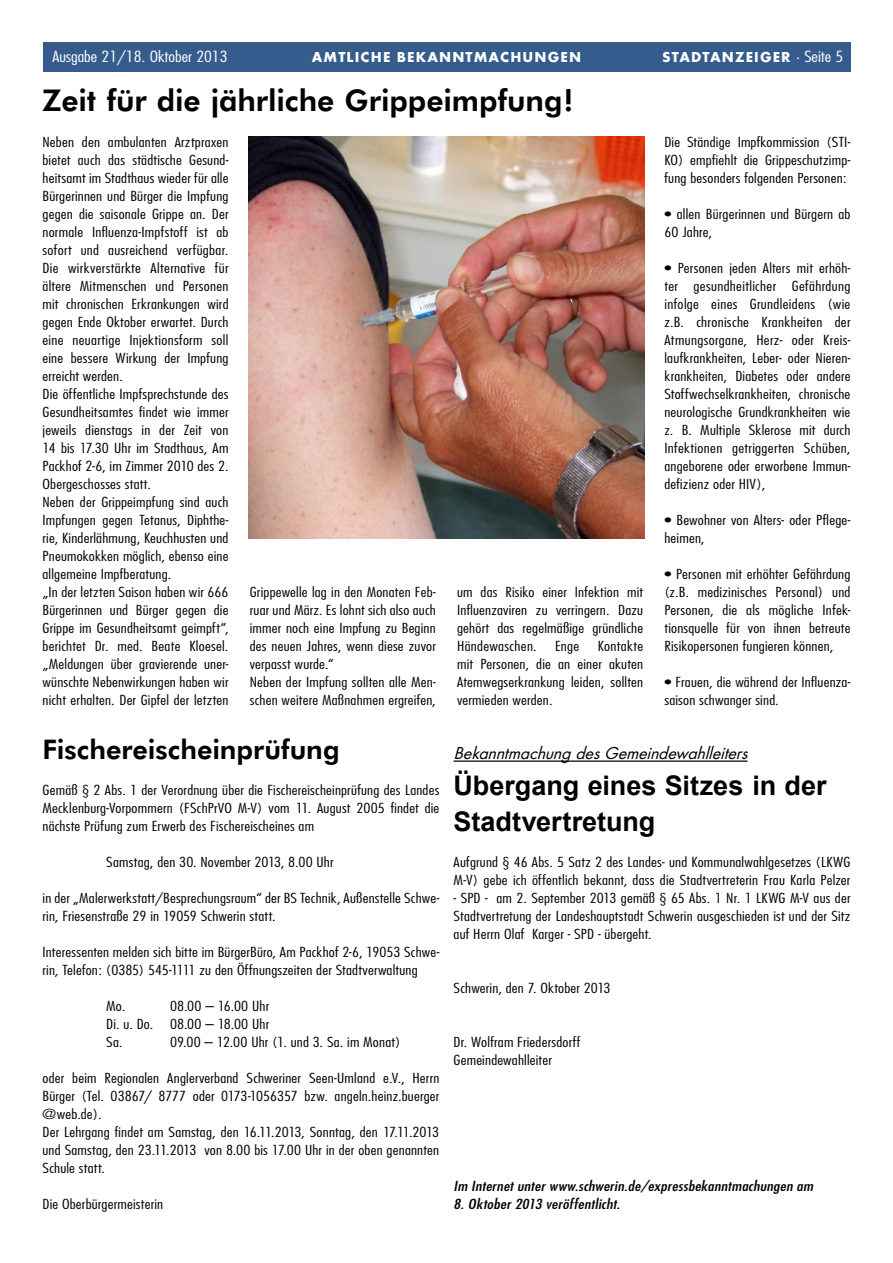
<style>
.page{position:relative;width:893px;height:1263px;background:#fff}
.page>*{position:absolute;margin:0;border:0;box-sizing:border-box;transform-origin:0 0}
.Headline_20pt{font:800 30px "Futura BT";letter-spacing:-.005em;color:#000}
.Headline_18pt{font:700 27px/36px "Arial";color:#000}
.Headline_14pt{font:800 27px "Futura BT";color:#000}
.Dachzeile{font:italic 18px "Futura TOT Boo";color:#000}
.t1{font:700 15px "Futura TOT";letter-spacing:.075em;color:#fff}
.t2{font:300 condensed 15px "Futura";color:#fff;scale:1.25 1}
.Fliesstext{font:300 condensed 13.5px/18px "Futura";letter-spacing:.01em;color:#000;text-align:justify;scale:1.25 1}
.Fliesstext-2{font:italic condensed 13.5px "Futura";color:#000;scale:1.25 1}
.s1{font-family:"Futura";font-weight:300;font-stretch:condensed}
</style>
<div class="page">
<div style="left:43px;top:43px;width:807px;height:29px;background:#355c8c"></div>
<hr style="left:454px;top:760px;width:293px;height:2px;background:#000">
<img style="left:248px;top:136px;width:397px;height:403px">
<p class="t2" style="left:53px;top:47px;width:142px">Ausgabe 21/18. Oktober 2013</p>
<p class="t1" style="left:312px;top:48px;width:271px">AMTLICHE BEKANNTMACHUNGEN</p>
<p class="t1" style="left:662px;top:48px;width:183px">STADTANZEIGER <span class="s1">· Seite 5</span></p>
<p class="Headline_20pt" style="left:43px;top:82px;width:533px">Zeit für die jährliche Grippeimpfung!</p>
<p class="Fliesstext" style="left:43px;top:133px;width:150px">Neben den ambulanten Arztpraxen bietet auch das städtische Gesund&shy;heitsamt im Stadthaus wieder für alle Bürgerinnen und Bürger die Impfung gegen die saisonale Grippe an. Der normale Influenza-Impfstoff ist ab sofort und ausreichend verfügbar.<br>Die wirkverstärkte Alternative für ältere Mitmenschen und Personen mit chronischen Erkrankungen wird gegen Ende Oktober erwartet. Durch eine neuartige Injektionsform soll eine bessere Wirkung der Impfung erreicht werden.</p>
<p class="Fliesstext" style="left:43px;top:385px;width:150px">Die öffentliche Impfsprechstunde des Gesundheitsamtes findet wie immer jeweils dienstags in der Zeit von 14 bis 17.30 Uhr im Stadthaus, Am Packhof 2-6, im Zimmer 2010 des 2.<br>Obergeschosses statt.</p>
<p class="Fliesstext" style="left:43px;top:493px;width:150px">Neben der Grippeimpfung sind auch Impfungen gegen Tetanus, Diphthe&shy;rie, Kinderlähmung, Keuchhusten und Pneumokokken möglich, ebenso eine allgemeine Impfberatung.</p>
<p class="Fliesstext" style="left:43px;top:583px;width:150px">„In der letzten Saison haben wir 666<br>Bürgerinnen und Bürger gegen die Grippe im Gesundheitsamt geimpft“, berichtet Dr. med. Beate Kloesel. „Meldungen über gravierende uner&shy;wünschte Nebenwirkungen haben wir nicht erhalten. Der Gipfel der letzten</p>
<p class="Fliesstext" style="left:250px;top:583px;width:150px">Grippewelle lag in den Monaten Feb&shy;ruar und März. Es lohnt sich also auch immer noch eine Impfung zu Beginn des neuen Jahres, wenn diese zuvor verpasst wurde.“</p>
<p class="Fliesstext" style="left:250px;top:673px;width:150px">Neben der Impfung sollten alle Men&shy;schen weitere Maßnahmen ergreifen,</p>
<p class="Fliesstext" style="left:457px;top:583px;width:150px">um das Risiko einer Infektion mit Influenzaviren zu verringern. Dazu gehört das regelmäßige gründliche Händewaschen.</p>
<p class="Fliesstext" style="left:457px;top:637px;width:150px;text-indent:141px">Kontakte mit Personen, die an einer akuten Atemwegserkrankung leiden, sollten vermieden werden.</p>
<p class="Fliesstext" style="left:555px;top:637px;width:21px">Enge</p>
<p class="Fliesstext" style="left:664px;top:133px;width:150px">Die Ständige Impfkommission (STI-KO) empfiehlt die Grippeschutzimp&shy;fung besonders folgenden Personen:</p>
<p class="Fliesstext" style="left:664px;top:205px;width:150px">• allen Bürgerinnen und Bürgern ab<br>60 Jahre,</p>
<p class="Fliesstext" style="left:664px;top:259px;width:150px">• Personen jeden Alters mit erhöh&shy;ter gesundheitlicher Gefährdung infolge eines Grundleidens (wie z.B. chronische Krankheiten der Atmungsorgane, Herz- oder Kreis&shy;laufkrankheiten, Leber- oder Nieren&shy;krankheiten, Diabetes oder andere Stoffwechselkrankheiten, chronische neurologische Grundkrankheiten wie z. B. Multiple Sklerose mit durch Infektionen getriggerten Schüben, angeborene oder erworbene Immun&shy;defizienz oder HIV),</p>
<p class="Fliesstext" style="left:664px;top:511px;width:150px">• Bewohner von Alters- oder Pflege&shy;heimen,</p>
<p class="Fliesstext" style="left:664px;top:565px;width:150px">• Personen mit erhöhter Gefährdung (z.B. medizinisches Personal) und Personen, die als mögliche Infek&shy;tionsquelle für von ihnen betreute Risikopersonen fungieren können,</p>
<p class="Fliesstext" style="left:664px;top:673px;width:150px">• Frauen, die während der Influenza&shy;saison schwanger sind.</p>
<p class="Headline_14pt" style="left:43px;top:733px;width:299px">Fischereischeinprüfung</p>
<p class="Fliesstext" style="left:43px;top:781px;width:319px">Gemäß § 2 Abs. 1 der Verordnung über die Fischereischeinprüfung des Landes Mecklenburg-Vorpommern (FSchPrVO M-V) vom 11. August 2005 findet die nächste Prüfung zum Erwerb des Fischereischeines am</p>
<p class="Fliesstext" style="left:106px;top:853px;width:183px">Samstag, den 30. November 2013, 8.00 Uhr</p>
<p class="Fliesstext" style="left:43px;top:889px;width:319px">in der „Malerwerkstatt/Besprechungsraum“ der BS Technik, Außenstelle Schwe&shy;rin, Friesenstraße 29 in 19059 Schwerin statt.</p>
<p class="Fliesstext" style="left:43px;top:943px;width:319px">Interessenten melden sich bitte im BürgerBüro, Am Packhof 2-6, 19053 Schwe&shy;rin, Telefon: (0385) 545-1111 zu den Öffnungszeiten der Stadtverwaltung</p>
<p class="Fliesstext" style="left:106px;top:997px;width:17px">Mo.</p>
<p class="Fliesstext" style="left:170px;top:997px;width:81px">08.00 – 16.00 Uhr</p>
<p class="Fliesstext" style="left:106px;top:1015px;width:132px">Di. u. Do. 08.00 – 18.00 Uhr</p>
<p class="Fliesstext" style="left:106px;top:1033px;width:15px">Sa.</p>
<p class="Fliesstext" style="left:170px;top:1033px;width:186px">09.00 – 12.00 Uhr (1. und 3. Sa. im Monat)</p>
<p class="Fliesstext" style="left:43px;top:1069px;width:319px">oder beim Regionalen Anglerverband Schweriner Seen-Umland e.V., Herrn Bürger (Tel. 03867/ 8777 oder 0173-1056357 bzw. angeln.heinz.buerger @web.de).</p>
<p class="Fliesstext" style="left:43px;top:1123px;width:319px">Der Lehrgang findet am Samstag, den 16.11.2013, Sonntag, den 17.11.2013 und Samstag, den 23.11.2013 von 8.00 bis 17.00 Uhr in der oben genannten Schule statt.</p>
<p class="Fliesstext" style="left:43px;top:1195px;width:98px">Die Oberbürgermeisterin</p>
<p class="Dachzeile" style="left:454px;top:743px;width:301px">BekanntmachungdesGemeindewahlleiters</p>
<p class="Headline_18pt" style="left:454px;top:769px;width:375px">Übergang eines Sitzes in der<br>Stadtvertretung</p>
<p class="Fliesstext" style="left:454px;top:853px;width:319px">Aufgrund § 46 Abs. 5 Satz 2 des Landes- und Kommunalwahlgesetzes (LKWG<br>M-V) gebe ich öffentlich bekannt, dass die Stadtvertreterin Frau Karla Pelzer</p>
<p class="Fliesstext" style="left:454px;top:889px;width:319px">- SPD - am 2. September 2013 gemäß § 65 Abs. 1 Nr. 1 LKWG M-V aus der Stadtvertretung der Landeshauptstadt Schwerin ausgeschieden ist und der Sitz auf Herrn Olaf Karger - SPD - übergeht.</p>
<p class="Fliesstext" style="left:454px;top:979px;width:127px">Schwerin, den 7. Oktober 2013</p>
<p class="Fliesstext" style="left:454px;top:1033px;width:103px">Dr. Wolfram Friedersdorff</p>
<p class="Fliesstext" style="left:454px;top:1051px;width:80px">Gemeindewahlleiter</p>
<p class="Fliesstext-2" style="left:454px;top:1178px;width:291px">Im Internetunterwww.schwerin.de/expressbekanntmachungen am</p>
<p class="Fliesstext-2" style="left:454px;top:1196px;width:137px">8.Oktober2013 veröffentlicht.</p>
</div>
